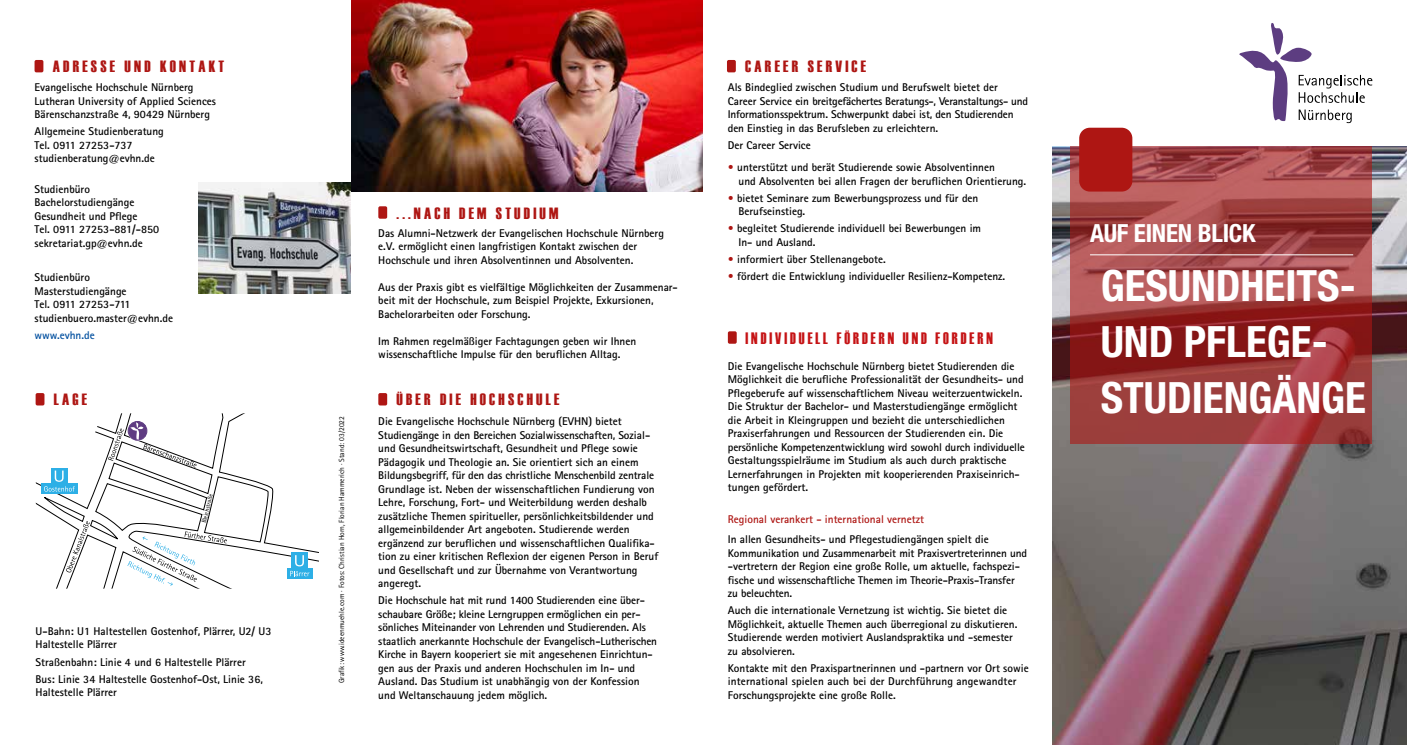
<style>
.page{position:relative;width:1407px;height:745px;background:#fff}
.page>*{position:absolute;margin:0;border:0;box-sizing:border-box;transform-origin:0 0}
.t1{font:700 condensed 43.12px/56px "Helvetica Neue";color:#fff}
.t2{font:700 condensed 25px "Helvetica Neue";letter-spacing:-.01em;color:#fff}
.t3{font:16.5px "Haettenschweiler";letter-spacing:.2em;color:#c51315;scale:.91 1}
.t4{font:16.25px "Haettenschweiler";letter-spacing:.2em;color:#ae1613}
.t5{font:700 11.25px/13.5px "Rotis Sans Serif";color:#000}
.t6{font:700 11.25px/13.5px "AT Rotis Sans Serif";color:#000}
.t7{font:700 11.25px "Rotis Sans Serif";color:#ae1613}
.t8{font:700 11.25px "Rotis Sans Serif";color:#004f9f}
.t9{font:7.5px "AT Rotis Sans Serif";color:#000}
.t10{font:6.25px "AT Rotis Sans Serif";color:#000}
.s1{font-family:"Rotis Sans Serif"}
.s2{color:#ae1613}
</style>
<div class="page">
<img style="left:1052px;top:146px;width:355px;height:598px">
<svg style="left:1070px;top:146px;width:301px;height:297px;background:#a03f40"></svg>
<img style="left:351px;top:0;width:351px;height:191px">
<img style="left:198px;top:182px;width:153px;height:111px">
<svg style="left:1239px;top:23px;width:133px;height:100px"></svg>
<div style="left:378px;top:393px;width:9px;height:12px;background:#ae1613;border-radius:2px"></div>
<div style="left:35px;top:60px;width:8px;height:12px;background:#ae1613;border-radius:2px"></div>
<div style="left:727px;top:60px;width:9px;height:12px;background:#ae1613;border-radius:2px"></div>
<div style="left:728px;top:331px;width:9px;height:12px;background:#ae1613;border-radius:2px"></div>
<div style="left:378px;top:206px;width:9px;height:12px;background:#ae1613;border-radius:2px"></div>
<div style="left:1079px;top:128px;width:53px;height:63px;background:#ae1613;border-radius:11px"></div>
<hr style="left:1090px;top:254px;width:263px;height:1px;background:#fff">
<svg style="left:269px;top:486px;width:50px;height:93px"></svg>
<svg style="left:287px;top:568px;width:25px;height:10px"></svg>
<div style="left:291px;top:552px;width:17px;height:16px;background:#2dafe6"></div>
<svg style="left:290px;top:555px;width:19px;height:21px"></svg>
<svg style="left:36px;top:413px;width:233px;height:175px"></svg>
<div style="left:36px;top:393px;width:8px;height:12px;background:#ae1613;border-radius:2px"></div>
<h3 class="t4" style="left:53px;top:57px;width:173px">ADRESSE UND KONTAKT</h3>
<p class="t5" style="left:35px;top:80px;width:183px">Evangelische Hochschule Nürnberg<br>Lutheran University of Applied Sciences<br>Bärenschanzstraße 4, 90429 Nürnberg</p>
<p class="t5" style="left:35px;top:124px;width:131px">Allgemeine Studienberatung<br>Tel. 0911 27253-737 studienberatung@evhn.de</p>
<p class="t5" style="left:35px;top:182px;width:126px">Studienbüro<br>Bachelorstudiengänge<br>Gesundheit und Pflege<br>Tel. 0911 27253-881/-850 sekretariat.gp@evhn.de</p>
<p class="t5" style="left:35px;top:270px;width:140px">Studienbüro<br>Masterstudiengänge<br>Tel. 0911 27253-711 studienbuero.master@evhn.de</p>
<p class="t8" style="left:35px;top:327px;width:62px">www.evhn.de</p>
<h3 class="t4" style="left:54px;top:390px;width:35px">LAGE</h3>
<p class="t10" style="left:200px;top:522px;width:32px;rotate:-77deg">Bleichstraße</p>
<p class="t6" style="left:36px;top:623px;width:237px">U-Bahn: U1 Haltestellen Gostenhof, Plärrer, U2/ U3<br>Haltestelle Plärrer</p>
<p class="t6" style="left:36px;top:652px;width:229px;line-height:17px">Straßenbahn: Linie 4 und 6 Haltestelle Plärrer<br>Bus: Linie 34 Haltestelle Gostenhof-Ost, Linie 36,</p>
<p class="t6" style="left:36px;top:684px;width:83px">Haltestelle Plärrer</p>
<p class="t9" style="left:337px;top:682px;width:268px;rotate:-90deg"><span class="s1">Grafik: www.ideenmuehle.com ·</span> Fotos: Christian Horn, Florian Hammerich · Stand: <span class="s1">03/2022</span></p>
<h3 class="t4" style="left:396px;top:203px;width:163px">...NACH DEM STUDIUM</h3>
<p class="t5" style="left:378px;top:226px;width:287px">Das Alumni-Netzwerk der Evangelischen Hochschule Nürnberg e.V. ermöglicht einen langfristigen Kontakt zwischen der<br>Hochschule und ihren Absolventinnen und Absolventen.</p>
<p class="t5" style="left:378px;top:280px;width:301px">Aus der Praxis gibt es vielfältige Möglichkeiten der Zusammenar&shy;beit mit der Hochschule, zum Beispiel Projekte, Exkursionen,<br>Bachelorarbeiten oder Forschung.</p>
<p class="t5" style="left:378px;top:334px;width:259px">Im Rahmen regelmäßiger Fachtagungen geben wir Ihnen wissenschaftliche Impulse für den beruflichen Alltag.</p>
<h3 class="t4" style="left:396px;top:390px;width:164px">ÜBER DIE HOCHSCHULE</h3>
<p class="t5" style="left:378px;top:414px;width:281px">Die Evangelische Hochschule Nürnberg (EVHN) bietet Studiengänge in den Bereichen Sozialwissenschaften, Sozial&shy;und Gesundheitswirtschaft, Gesundheit und Pflege sowie Pädagogik und Theologie an. Sie orientiert sich an einem Bildungsbegriff, für den das christliche Menschenbild zentrale Grundlage ist. Neben der wissenschaftlichen Fundierung von Lehre, Forschung, Fort- und Weiterbildung werden deshalb zusätzliche Themen spiritueller, persönlichkeitsbildender und allgemeinbildender Art angeboten. Studierende werden ergänzend zur beruflichen und wissenschaftlichen Qualifika&shy;tion zu einer kritischen Reflexion der eigenen Person in Beruf und Gesellschaft und zur Übernahme von Verantwortung angeregt.</p>
<p class="t5" style="left:378px;top:593px;width:280px">Die Hochschule hat mit rund 1400 Studierenden eine über&shy;schaubare Größe; kleine Lerngruppen ermöglichen ein per&shy;sönliches Miteinander von Lehrenden und Studierenden. Als staatlich anerkannte Hochschule der Evangelisch-Lutherischen Kirche in Bayern kooperiert sie mit angesehenen Einrichtun&shy;gen aus der Praxis und anderen Hochschulen im In- und Ausland. Das Studium ist unabhängig von der Konfession und Weltanschauung jedem möglich.</p>
<h3 class="t4" style="left:745px;top:57px;width:122px">CAREER SERVICE</h3>
<p class="t5" style="left:728px;top:80px;width:302px">Als Bindeglied zwischen Studium und Berufswelt bietet der Career Service ein breitgefächertes Beratungs-, Veranstaltungs- und Informationsspektrum. Schwerpunkt dabei ist, den Studierenden den Einstieg in das Berufsleben zu erleichtern.</p>
<p class="t5" style="left:728px;top:138px;width:84px">Der Career Service</p>
<p class="t5" style="left:738px;top:160px;width:289px;text-indent:-11px"><span class="s2">•</span> unterstützt und berät Studierende sowie Absolventinnen<br>und Absolventen bei allen Fragen der beruflichen Orientierung.</p>
<p class="t5" style="left:738px;top:191px;width:241px;text-indent:-11px"><span class="s2">•</span> bietet Seminare zum Bewerbungsprozess und für den<br>Berufseinstieg.</p>
<p class="t5" style="left:738px;top:221px;width:244px;text-indent:-11px"><span class="s2">•</span> begleitet Studierende individuell bei Bewerbungen im<br>In- und Ausland.</p>
<p class="t5" style="left:728px;top:252px;width:159px"><span class="s2">•</span> informiert über Stellenangebote.</p>
<p class="t5" style="left:728px;top:269px;width:279px"><span class="s2">•</span> fördert die Entwicklung individueller Resilienz-Kompetenz.</p>
<h3 class="t3" style="left:745px;top:328px;width:273px">INDIVIDUELL FÖRDERN UND FORDERN</h3>
<p class="t5" style="left:728px;top:358px;width:298px">Die Evangelische Hochschule Nürnberg bietet Studierenden die Möglichkeit die berufliche Professionalität der Gesundheits- und Pflegeberufe auf wissenschaftlichem Niveau weiterzuentwickeln.<br>Die Struktur der Bachelor- und Masterstudiengänge ermöglicht die Arbeit in Kleingruppen und bezieht die unterschiedlichen Praxiserfahrungen und Ressourcen der Studierenden ein. Die persönliche Kompetenzentwicklung wird sowohl durch individuelle Gestaltungsspielräume im Studium als auch durch praktische Lernerfahrungen in Projekten mit kooperierenden Praxiseinrich&shy;tungen gefördert.</p>
<p class="t7" style="left:728px;top:512px;width:198px">Regional verankert - international vernetzt</p>
<p class="t5" style="left:728px;top:532px;width:301px">In allen Gesundheits- und Pflegestudiengängen spielt die Kommunikation und Zusammenarbeit mit Praxisvertreterinnen und -vertretern der Region eine große Rolle, um aktuelle, fachspezi&shy;fische und wissenschaftliche Themen im Theorie-Praxis-Transfer zu beleuchten.</p>
<p class="t5" style="left:728px;top:603px;width:291px">Auch die internationale Vernetzung ist wichtig. Sie bietet die Möglichkeit, aktuelle Themen auch überregional zu diskutieren.<br>Studierende werden motiviert Auslandspraktika und -semester zu absolvieren.</p>
<p class="t5" style="left:728px;top:660px;width:302px">Kontakte mit den Praxispartnerinnen und -partnern vor Ort sowie international spielen auch bei der Durchführung angewandter<br>Forschungsprojekte eine große Rolle.</p>
<h2 class="t2" style="left:1090px;top:218px;width:167px">AUF EINEN BLICK</h2>
<h1 class="t1" style="left:1100px;top:257px;width:256px">GESUNDHEITS-<br>UND PFLEGE-</h1>
<h1 class="t1" style="left:1100px;top:369px;width:267px">STUDIENGÄNGE</h1>
</div>
